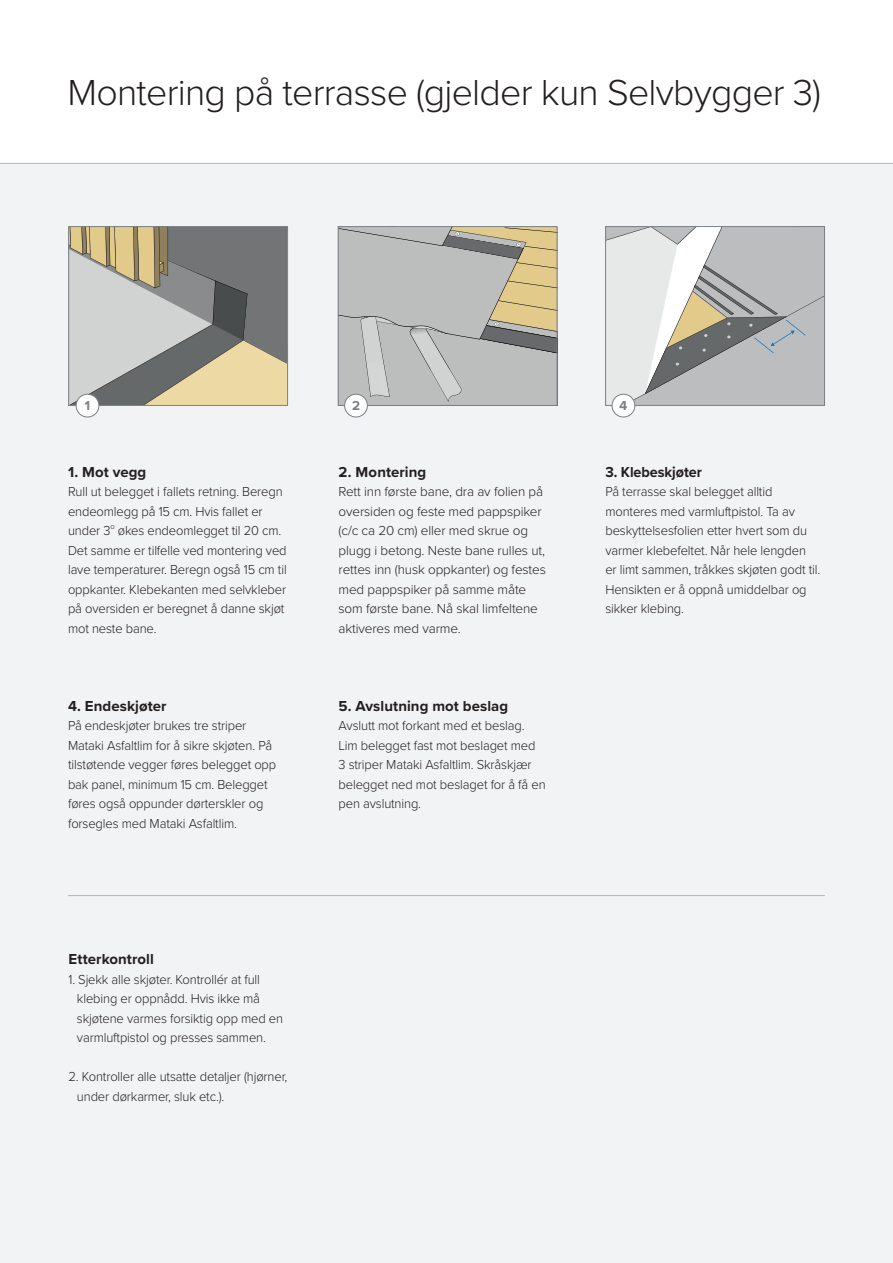
<style>
.page{position:relative;width:893px;height:1263px;background:#fff}
.page>*{position:absolute;margin:0;border:0;box-sizing:border-box;transform-origin:0 0}
.t1{font:300 37.5px "Proxima Nova";letter-spacing:-.02em;color:#231f20}
.t2{font:700 15px "Proxima Nova";letter-spacing:.005em;color:#231f20}
.t3{font:700 15px "Proxima Nova";letter-spacing:.005em;color:#231f20;scale:.96 1}
.t4{font:300 13.5px/19.5px "Proxima Nova";letter-spacing:-.01em;color:#231f20;scale:.96 1}
.t5{font:300 13.5px/19.5px "Proxima Nova";letter-spacing:-.01em;color:#231f20}
.t6{font:700 13.5px "Proxima Nova";color:#7b8085}
</style>
<div class="page">
<div style="left:0;top:163px;width:893px;height:1100px;background:#f2f3f4"></div>
<hr style="left:0;top:163px;width:893px;height:1px;background:#b2b7bc">
<hr style="left:68px;top:895px;width:757px;height:1px;background:#b2b7bc">
<svg style="left:70px;top:228px;width:216px;height:176px;background:#a5a196"></svg>
<div style="left:68px;top:226px;width:220px;height:180px;border:1px solid #7b8085"></div>
<svg style="left:607px;top:228px;width:216px;height:176px"></svg>
<div style="left:605px;top:226px;width:220px;height:180px;border:1px solid #7b8085"></div>
<svg style="left:340px;top:228px;width:215px;height:176px;background:#bab9b1"></svg>
<div style="left:338px;top:226px;width:219px;height:180px;border:1px solid #7b8085"></div>
<div style="left:76px;top:394px;width:23px;height:23px;background:#fff;border-radius:50%"></div>
<div style="left:76px;top:394px;width:23px;height:23px;border:1px solid #7b8085;border-radius:50%"></div>
<div style="left:612px;top:394px;width:23px;height:23px;background:#fff;border-radius:50%"></div>
<div style="left:612px;top:394px;width:23px;height:23px;border:1px solid #7b8085;border-radius:50%"></div>
<div style="left:345px;top:394px;width:22px;height:23px;background:#fff;border-radius:50%"></div>
<div style="left:344px;top:394px;width:24px;height:23px;border:1px solid #7b8085;border-radius:50%"></div>
<h1 class="t1" style="left:68px;top:65px;width:755px">Montering på terrasse (gjelder kun Selvbygger 3)</h1>
<p class="t6" style="left:83px;top:395px;width:10px">1</p>
<p class="t6" style="left:352px;top:395px;width:10px">2</p>
<p class="t6" style="left:619px;top:395px;width:10px">4</p>
<p class="t2" style="left:68px;top:461px;width:80px">1. Mot vegg</p>
<p class="t4" style="left:68px;top:481px;width:229px">Rull ut belegget i fallets retning. Beregn endeomlegg på 15 cm. Hvis fallet er under 3<sup>o</sup> økes endeomlegget til 20 cm.<br>Det samme er tilfelle ved montering ved lave temperaturer. Beregn også 15 cm til oppkanter. Klebekanten med selvkleber på oversiden er beregnet å danne skjøt mot neste bane.</p>
<p class="t2" style="left:68px;top:695px;width:100px">4. Endeskjøter</p>
<p class="t4" style="left:68px;top:715px;width:218px">På endeskjøter brukes tre striper Mataki Asfaltlim for å sikre skjøten. På tilstøtende vegger føres belegget opp bak panel, minimum 15 cm. Belegget føres også oppunder dørterskler og forsegles med Mataki Asfaltlim.</p>
<p class="t2" style="left:68px;top:948px;width:87px">Etterkontroll</p>
<p class="t4" style="left:77px;top:969px;width:216px;text-indent:-9px">1. Sjekk alle skjøter. Kontrollér at full klebing er oppnådd. Hvis ikke må skjøtene varmes forsiktig opp med en varmluftpistol og presses sammen.</p>
<p class="t4" style="left:77px;top:1066px;width:221px;text-indent:-9px">2. Kontroller alle utsatte detaljer (hjørner, under dørkarmer, sluk etc.).</p>
<p class="t2" style="left:339px;top:461px;width:89px">2. Montering</p>
<p class="t5" style="left:339px;top:481px;width:209px">Rett inn første bane, dra av folien på oversiden og feste med pappspiker (c/c ca 20 cm) eller med skrue og plugg i betong. Neste bane rulles ut, rettes inn (husk oppkanter) og festes med pappspiker på samme måte som første bane. Nå skal limfeltene aktiveres med varme.</p>
<p class="t2" style="left:339px;top:695px;width:171px">5. Avslutning mot beslag</p>
<p class="t4" style="left:339px;top:715px;width:217px">Avslutt mot forkant med et beslag.<br>Lim belegget fast mot beslaget med<br>3 striper Mataki Asfaltlim. Skråskjær belegget ned mot beslaget for å få en pen avslutning.</p>
<p class="t3" style="left:605px;top:461px;width:102px">3. Klebeskjøter</p>
<p class="t4" style="left:605px;top:481px;width:225px">På terrasse skal belegget alltid monteres med varmluftpistol. Ta av beskyttelsesfolien etter hvert som du varmer klebefeltet. Når hele lengden er limt sammen, tråkkes skjøten godt til.<br>Hensikten er å oppnå umiddelbar og sikker klebing.</p>
</div>
